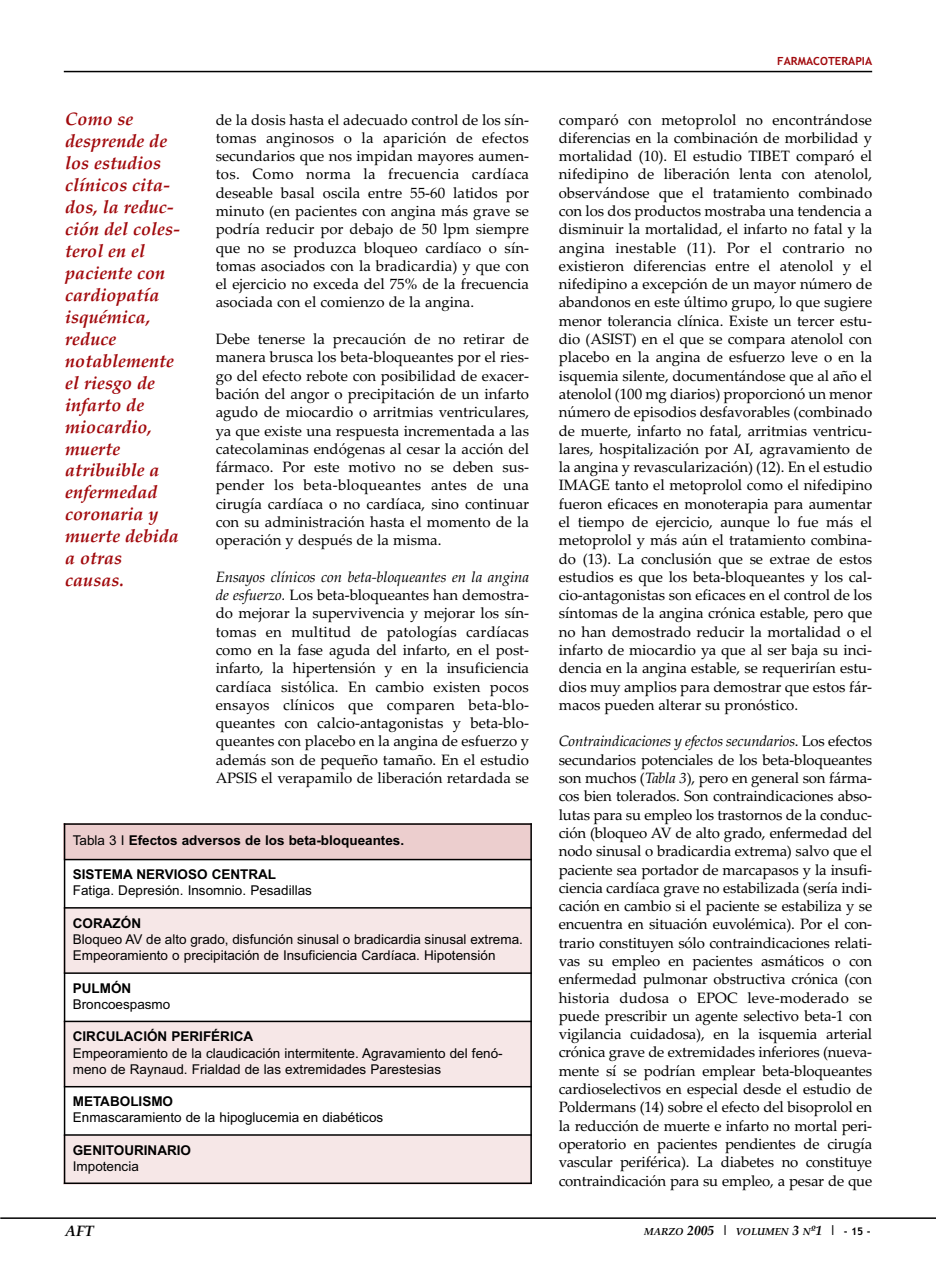
<style>
.page{position:relative;width:936px;height:1263px;background:#fff}
.page>*{position:absolute;margin:0;border:0;box-sizing:border-box;transform-origin:0 0}
.t1{font:italic 700 18px/21.9px "Palatino Linotype";color:#a1090c}
.t2{font:15px/18.3px "Palatino Linotype";letter-spacing:-.005em;color:#000;text-align:justify}
.t3{font:italic 700 15px "Palatino Linotype";color:#000}
.t4{font:13.5px/16.2px "Arial";color:#000}
.t5{font:700 13.5px "Arial";color:#000}
.t6{font:11.25px "Trebuchet MS Bold";color:#a1090c}
.t7{font:italic 700 10.2px "Palatino Linotype";color:#000}
.s1{font-style:italic}
.s2{font-weight:400}
.s3{font-size:13.5px}
.s4{font-family:"Trebuchet MS Bold";font-weight:400;font-style:normal;font-size:10.5px}
</style>
<div class="page">
<hr style="left:64px;top:71px;width:808px;height:1px;background:#000">
<hr style="left:0;top:1217px;width:935px;height:2px;background:#000">
<div style="left:64px;top:823px;width:468px;height:36px;background:#eccece"></div>
<div style="left:64px;top:908px;width:468px;height:65px;background:#f6e7e7"></div>
<div style="left:64px;top:1021px;width:468px;height:66px;background:#f6e7e7"></div>
<div style="left:64px;top:1135px;width:468px;height:49px;background:#f6e7e7"></div>
<hr style="left:64px;top:823px;width:1px;height:361px;background:#000">
<hr style="left:530px;top:823px;width:2px;height:361px;background:#000">
<hr style="left:64px;top:823px;width:468px;height:2px;background:#000">
<hr style="left:64px;top:859px;width:468px;height:1px;background:#000">
<hr style="left:64px;top:907px;width:468px;height:1px;background:#000">
<hr style="left:64px;top:972px;width:468px;height:2px;background:#000">
<hr style="left:64px;top:1021px;width:468px;height:1px;background:#000">
<hr style="left:64px;top:1086px;width:468px;height:1px;background:#000">
<hr style="left:64px;top:1134px;width:468px;height:2px;background:#000">
<hr style="left:64px;top:1182px;width:468px;height:2px;background:#000">
<p class="t1" style="left:65px;top:108px;width:116px">Como se desprende de los estudios clínicos cita&shy;dos, la reduc&shy;ción del coles&shy;terol en el paciente con cardiopatía isquémica, reduce notablemente el riesgo de infarto de miocardio, muerte atribuible a enfermedad coronaria y muerte debida a otras causas.</p>
<p class="t2" style="left:216px;top:110px;width:315px">de la dosis hasta el adecuado control de los sín&shy;tomas anginosos o la aparición de efectos secundarios que nos impidan mayores aumen&shy;tos. Como norma la frecuencia cardíaca deseable basal oscila entre 55-60 latidos por minuto (en pacientes con angina más grave se podría reducir por debajo de 50 lpm siempre que no se produzca bloqueo cardíaco o sín&shy;tomas asociados con la bradicardia) y que con el ejercicio no exceda del 75% de la frecuencia asociada con el comienzo de la angina.</p>
<p class="t2" style="left:216px;top:329px;width:315px">Debe tenerse la precaución de no retirar de manera brusca los beta-bloqueantes por el ries&shy;go del efecto rebote con posibilidad de exacer&shy;bación del angor o precipitación de un infarto agudo de miocardio o arritmias ventriculares, ya que existe una respuesta incrementada a las catecolaminas endógenas al cesar la acción del fármaco. Por este motivo no se deben sus&shy;pender los beta-bloqueantes antes de una cirugía cardíaca o no cardíaca, sino continuar con su administración hasta el momento de la operación y después de la misma.</p>
<p class="t2" style="left:216px;top:567px;width:315px"><span class="s1">Ensayos clínicos con beta-bloqueantes en la angina de esfuerzo.</span> Los beta-bloqueantes han demostra&shy;do mejorar la supervivencia y mejorar los sín&shy;tomas en multitud de patologías cardíacas como en la fase aguda del infarto, en el post&shy;infarto, la hipertensión y en la insuficiencia cardíaca sistólica. En cambio existen pocos ensayos clínicos que comparen beta-blo&shy;queantes con calcio-antagonistas y beta-blo&shy;queantes con placebo en la angina de esfuerzo y además son de pequeño tamaño. En el estudio APSIS el verapamilo de liberación retardada se</p>
<p class="t5" style="left:73px;top:833px;width:333px"><span class="s2">Tabla 3 I</span> Efectos adversos de los beta-bloqueantes.</p>
<p class="t5" style="left:73px;top:867px;width:205px">SISTEMA NERVIOSO CENTRAL</p>
<p class="t4" style="left:73px;top:882px;width:240px">Fatiga. Depresión. Insomnio. Pesadillas</p>
<p class="t5" style="left:73px;top:915px;width:70px">CORAZÓN</p>
<p class="t4" style="left:73px;top:931px;width:451px">Bloqueo AV de alto grado, disfunción sinusal o bradicardia sinusal extrema.<br>Empeoramiento o precipitación de Insuficiencia Cardíaca. Hipotensión</p>
<p class="t5" style="left:73px;top:980px;width:60px">PULMÓN</p>
<p class="t4" style="left:73px;top:996px;width:99px">Broncoespasmo</p>
<p class="t5" style="left:73px;top:1029px;width:182px">CIRCULACIÓN PERIFÉRICA</p>
<p class="t4" style="left:73px;top:1045px;width:431px">Empeoramiento de la claudicación intermitente. Agravamiento del fenó&shy;meno de Raynaud. Frialdad de las extremidades Parestesias</p>
<p class="t5" style="left:73px;top:1094px;width:102px">METABOLISMO</p>
<p class="t4" style="left:73px;top:1110px;width:312px">Enmascaramiento de la hipoglucemia en diabéticos</p>
<p class="t5" style="left:73px;top:1142px;width:120px">GENITOURINARIO</p>
<p class="t4" style="left:73px;top:1158px;width:68px">Impotencia</p>
<p class="t6" style="left:777px;top:57px;width:96px">FARMACOTERAPIA</p>
<p class="t2" style="left:559px;top:110px;width:315px">comparó con metoprolol no encontrándose diferencias en la combinación de morbilidad y mortalidad (10). El estudio TIBET comparó el nifedipino de liberación lenta con atenolol, observándose que el tratamiento combinado con los dos productos mostraba una tendencia a disminuir la mortalidad, el infarto no fatal y la angina inestable (11). Por el contrario no existieron diferencias entre el atenolol y el nifedipino a excepción de un mayor número de abandonos en este último grupo, lo que sugiere menor tolerancia clínica. Existe un tercer estu&shy;dio (ASIST) en el que se compara atenolol con placebo en la angina de esfuerzo leve o en la isquemia silente, documentándose que al año el atenolol (100 mg diarios) proporcionó un menor número de episodios desfavorables (combinado de muerte, infarto no fatal, arritmias ventricu&shy;lares, hospitalización por AI, agravamiento de la angina y revascularización) (12). En el estudio IMAGE tanto el metoprolol como el nifedipino fueron eficaces en monoterapia para aumentar el tiempo de ejercicio, aunque lo fue más el metoprolol y más aún el tratamiento combina&shy;do (13). La conclusión que se extrae de estos estudios es que los beta-bloqueantes y los cal&shy;cio-antagonistas son eficaces en el control de los síntomas de la angina crónica estable, pero que no han demostrado reducir la mortalidad o el infarto de miocardio ya que al ser baja su inci&shy;dencia en la angina estable, se requerirían estu&shy;dios muy amplios para demostrar que estos fár&shy;macos pueden alterar su pronóstico.</p>
<p class="t2" style="left:559px;top:732px;width:315px"><span class="s1">Contraindicaciones y efectos secundarios</span>. Los efectos secundarios potenciales de los beta-bloqueantes son muchos (<span class="s1">Tabla 3</span>), pero en general son fárma&shy;cos bien tolerados. Son contraindicaciones abso&shy;lutas para su empleo los trastornos de la conduc&shy;ción (bloqueo AV de alto grado, enfermedad del nodo sinusal o bradicardia extrema) salvo que el paciente sea portador de marcapasos y la insufi&shy;ciencia cardíaca grave no estabilizada (sería indi&shy;cación en cambio si el paciente se estabiliza y se encuentra en situación euvolémica). Por el con&shy;trario constituyen sólo contraindicaciones relati&shy;vas su empleo en pacientes asmáticos o con enfermedad pulmonar obstructiva crónica (con historia dudosa o EPOC leve-moderado se puede prescribir un agente selectivo beta-1 con vigilancia cuidadosa), en la isquemia arterial crónica grave de extremidades inferiores (nueva&shy;mente sí se podrían emplear beta-bloqueantes cardioselectivos en especial desde el estudio de Poldermans (14) sobre el efecto del bisoprolol en la reducción de muerte e infarto no mortal peri&shy;operatorio en pacientes pendientes de cirugía vascular periférica). La diabetes no constituye contraindicación para su empleo, a pesar de que</p>
<p class="t3" style="left:65px;top:1220px;width:30px">AFT</p>
<p class="t7" style="left:644px;top:1224px;width:228px">MARZO <span class="s3">2005 |</span> VOLUMEN <span class="s3">3</span> N<span class="s3">º1 |</span> <span class="s4">- 15 -</span></p>
</div>
